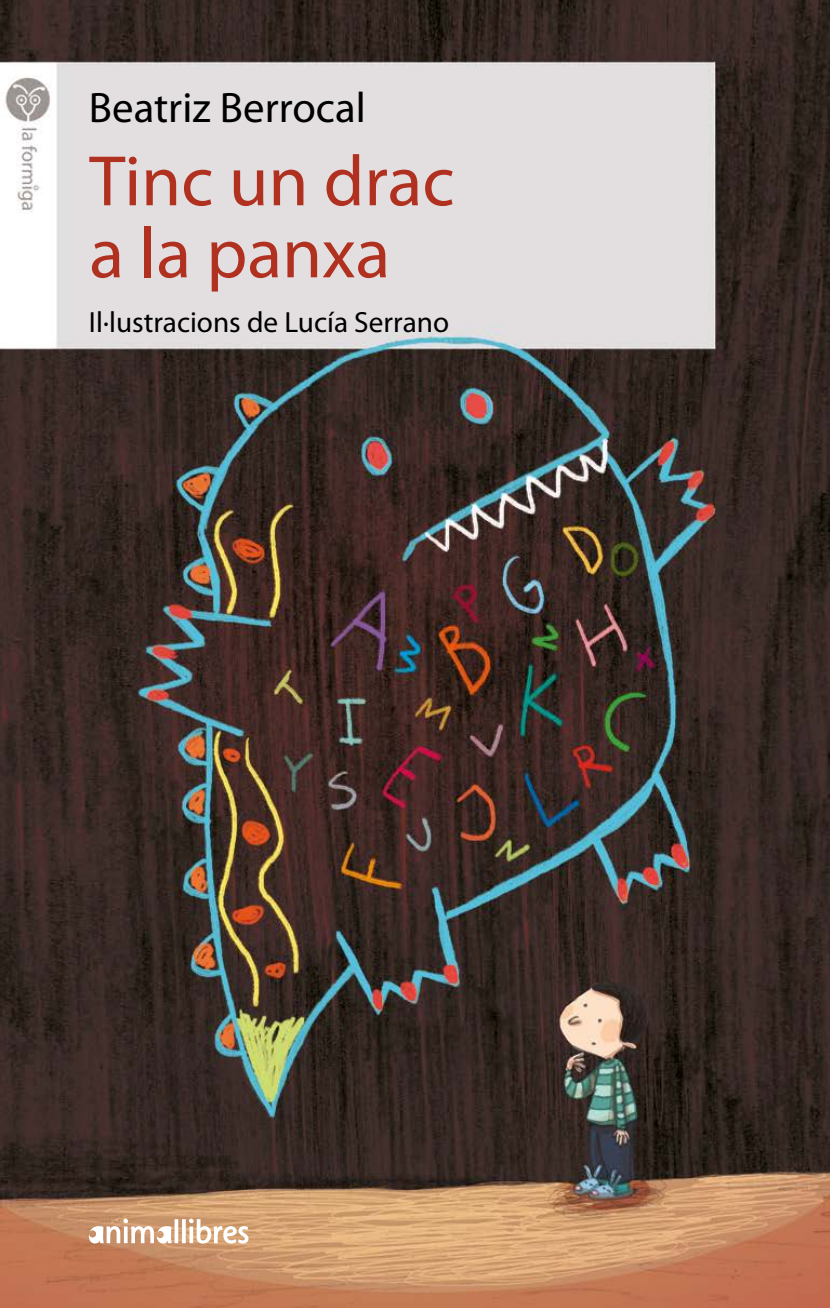
<style>
.page{position:relative;width:830px;height:1308px;background:#fff}
.page>*{position:absolute;margin:0;border:0;box-sizing:border-box;transform-origin:0 0}
.t1{font:72px/72px "Myriad Pro";color:#b13121}
.t2{font:42.75px "Myriad Pro";color:#000}
.t3{font:29.25px "Myriad Pro";color:#000}
</style>
<div class="page">
<img style="left:0;top:0;width:829px;height:1307px">
<svg style="left:174px;top:1219px;width:4px;height:24px"></svg>
<svg style="left:182px;top:1219px;width:4px;height:24px"></svg>
<svg style="left:189px;top:1218px;width:60px;height:25px"></svg>
<svg style="left:89px;top:1218px;width:83px;height:25px"></svg>
<h2 class="t2" style="left:89px;top:81px;width:278px">Beatriz Berrocal</h2>
<h1 class="t1" style="left:89px;top:144px;width:366px">Tinc un drac a la panxa</h1>
<p class="t3" style="left:89px;top:304px;width:361px">Il·lustracions de Lucía Serrano</p>
</div>
